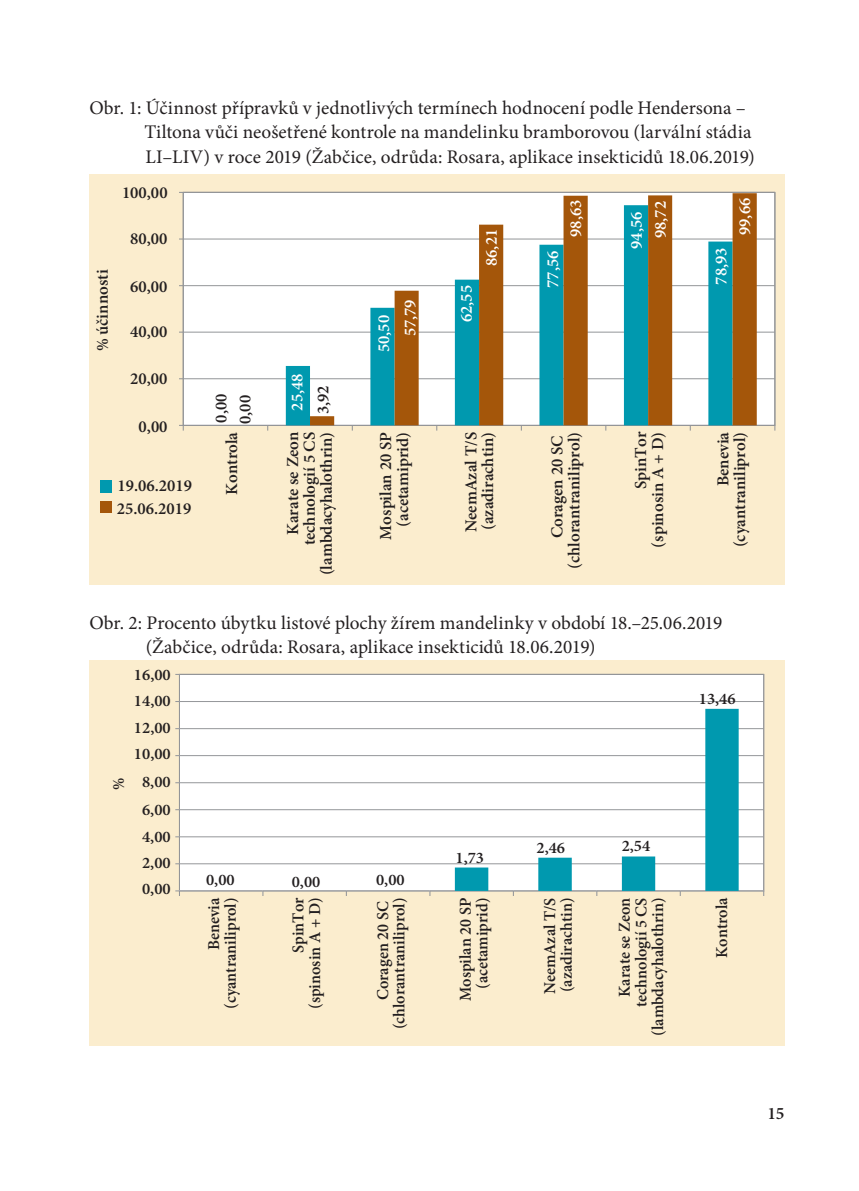
<style>
.page{position:relative;width:859px;height:1191px;background:#fff}
.page>*{position:absolute;margin:0;border:0;box-sizing:border-box;transform-origin:0 0}
.t1{font:19.25px/24.5px "Minion Pro";letter-spacing:.005em;color:#231f20}
.t2{font:600 17.5px "Minion Pro";color:#231f20}
.t3{font:600 16.8px/16.8px "Minion Pro";color:#231f20;text-align:right}
.t4{font:600 16.8px "Minion Pro";letter-spacing:-.005em;color:#fff}
.t5{font:600 16.62px/16.6px "Minion Pro";color:#231f20;text-align:right}
.t6{font:600 16.1px "Minion Pro";letter-spacing:-.005em;color:#231f20}
</style>
<div class="page">
<div style="left:89px;top:175px;width:695px;height:410px;background:#fbedce"></div>
<div style="left:183px;top:192px;width:591px;height:233px;background:#fff"></div>
<hr style="left:183px;top:378px;width:591px;height:1px;background:#939598">
<hr style="left:183px;top:332px;width:591px;height:1px;background:#939598">
<hr style="left:183px;top:285px;width:591px;height:1px;background:#939598">
<hr style="left:183px;top:239px;width:591px;height:1px;background:#939598">
<svg style="left:286px;top:238px;width:24px;height:187px"></svg>
<svg style="left:310px;top:193px;width:446px;height:232px"></svg>
<svg style="left:179px;top:425px;width:5px;height:5px"></svg>
<div style="left:100px;top:480px;width:12px;height:12px;background:#0099af"></div>
<div style="left:100px;top:501px;width:12px;height:12px;background:#a4560a"></div>
<div style="left:89px;top:660px;width:695px;height:385px;background:#fbedce"></div>
<div style="left:179px;top:674px;width:584px;height:217px;background:#fff"></div>
<hr style="left:179px;top:863px;width:584px;height:1px;background:#939598">
<hr style="left:179px;top:836px;width:584px;height:1px;background:#939598">
<hr style="left:179px;top:809px;width:584px;height:1px;background:#939598">
<hr style="left:179px;top:782px;width:584px;height:1px;background:#939598">
<hr style="left:179px;top:755px;width:584px;height:1px;background:#939598">
<hr style="left:179px;top:728px;width:584px;height:1px;background:#939598">
<hr style="left:179px;top:701px;width:584px;height:1px;background:#939598">
<div style="left:179px;top:674px;width:585px;height:217px;border:1px solid #939598"></div>
<svg style="left:454px;top:709px;width:284px;height:182px"></svg>
<svg style="left:175px;top:890px;width:5px;height:6px"></svg>
<p class="t1" style="left:144px;top:95px;width:611px;text-indent:-55px">Obr. 1: Účinnost přípravků v jednotlivých termínech hodnocení podle Hendersona –<br>Tiltona vůči neošetřené kontrole na mandelinku bramborovou (larvální stádia<br>LI–LIV) v roce 2019 (Žabčice, odrůda: Rosara, aplikace insekticidů 18.06.2019)</p>
<p class="t3" style="left:94px;top:351px;width:83px;rotate:-90deg">% účinnosti</p>
<p class="t3" style="left:122px;top:184px;width:47px">100,00</p>
<p class="t3" style="left:130px;top:230px;width:39px">80,00</p>
<p class="t3" style="left:130px;top:278px;width:39px">60,00</p>
<p class="t3" style="left:130px;top:323px;width:39px">40,00</p>
<p class="t3" style="left:130px;top:370px;width:39px">20,00</p>
<p class="t3" style="left:138px;top:418px;width:30px">0,00</p>
<p class="t3" style="left:117px;top:474px;width:77px;line-height:22.9px;text-align:left">19.06.2019<br>25.06.2019</p>
<p class="t3" style="left:212px;top:422px;width:30px;rotate:-90deg">0,00</p>
<p class="t4" style="left:285px;top:411px;width:39px;rotate:-90deg">25,48</p>
<p class="t3" style="left:236px;top:424px;width:30px;rotate:-90deg">0,00</p>
<p class="t3" style="left:314px;top:414px;width:30px;rotate:-90deg">3,92</p>
<p class="t4" style="left:372px;top:352px;width:39px;rotate:-90deg">50,50</p>
<p class="t4" style="left:398px;top:336px;width:39px;rotate:-90deg">57,79</p>
<p class="t4" style="left:455px;top:322px;width:39px;rotate:-90deg">62,55</p>
<p class="t4" style="left:479px;top:266px;width:39px;rotate:-90deg">86,21</p>
<p class="t4" style="left:541px;top:288px;width:39px;rotate:-90deg">77,56</p>
<p class="t4" style="left:564px;top:237px;width:39px;rotate:-90deg">98,63</p>
<p class="t4" style="left:648px;top:238px;width:39px;rotate:-90deg">98,72</p>
<p class="t4" style="left:732px;top:235px;width:39px;rotate:-90deg">99,66</p>
<p class="t4" style="left:624px;top:249px;width:39px;rotate:-90deg">94,56</p>
<p class="t4" style="left:709px;top:284px;width:39px;rotate:-90deg">78,93</p>
<p class="t3" style="left:223px;top:494px;width:64px;rotate:-90deg">Kontrola</p>
<p class="t3" style="left:284px;top:575px;width:145px;rotate:-90deg">Karate se Zeon technologií 5 CS (lambdacyhalothrin)</p>
<p class="t3" style="left:377px;top:539px;width:109px;rotate:-90deg">Mospilan 20 SP (acetamiprid)</p>
<p class="t3" style="left:462px;top:532px;width:102px;text-align:left;rotate:-90deg">NeemAzal T/S (azadirachtin)</p>
<p class="t3" style="left:548px;top:569px;width:138px;rotate:-90deg">Coragen 20 SC (chlorantraniliprol)</p>
<p class="t3" style="left:632px;top:547px;width:117px;rotate:-90deg">SpinTor (spinosin A + D)</p>
<p class="t3" style="left:714px;top:547px;width:117px;rotate:-90deg">Benevia (cyantraniliprol)</p>
<p class="t1" style="left:146px;top:610px;width:578px;text-indent:-56px">Obr. 2: Procento úbytku listové plochy žírem mandelinky v období 18.–25.06.2019 (Žabčice, odrůda: Rosara, aplikace insekticidů 18.06.2019)</p>
<p class="t5" style="left:110px;top:790px;width:14px;rotate:-90deg">%</p>
<p class="t6" style="left:134px;top:663px;width:38px">16,00</p>
<p class="t6" style="left:134px;top:689px;width:38px">14,00</p>
<p class="t6" style="left:134px;top:717px;width:38px">12,00</p>
<p class="t6" style="left:134px;top:743px;width:38px">10,00</p>
<p class="t6" style="left:142px;top:770px;width:30px">8,00</p>
<p class="t6" style="left:142px;top:798px;width:30px">6,00</p>
<p class="t6" style="left:142px;top:825px;width:30px">4,00</p>
<p class="t6" style="left:142px;top:851px;width:30px">2,00</p>
<p class="t6" style="left:142px;top:878px;width:30px">0,00</p>
<p class="t6" style="left:206px;top:869px;width:30px">0,00</p>
<p class="t6" style="left:292px;top:870px;width:30px">0,00</p>
<p class="t6" style="left:376px;top:869px;width:30px">0,00</p>
<p class="t5" style="left:205px;top:1008px;width:113px;rotate:-90deg">Benevia (cyantraniliprol)</p>
<p class="t5" style="left:290px;top:1009px;width:113px;rotate:-90deg">SpinTor (spinosin A + D)</p>
<p class="t5" style="left:374px;top:1029px;width:133px;rotate:-90deg">Coragen 20 SC (chlorantraniliprol)</p>
<p class="t6" style="left:698px;top:688px;width:38px">13,46</p>
<p class="t6" style="left:455px;top:846px;width:30px">1,73</p>
<p class="t6" style="left:536px;top:836px;width:30px">2,46</p>
<p class="t6" style="left:621px;top:834px;width:30px">2,54</p>
<p class="t5" style="left:457px;top:1001px;width:105px;rotate:-90deg">Mospilan 20 SP (acetamiprid)</p>
<p class="t5" style="left:541px;top:994px;width:98px;text-align:left;rotate:-90deg">NeemAzal T/S (azadirachtin)</p>
<p class="t5" style="left:616px;top:1035px;width:140px;rotate:-90deg">Karate se Zeon technologií 5 CS (lambdacyhalothrin)</p>
<p class="t5" style="left:713px;top:958px;width:62px;rotate:-90deg">Kontrola</p>
<p class="t2" style="left:767px;top:1101px;width:18px">15</p>
</div>
